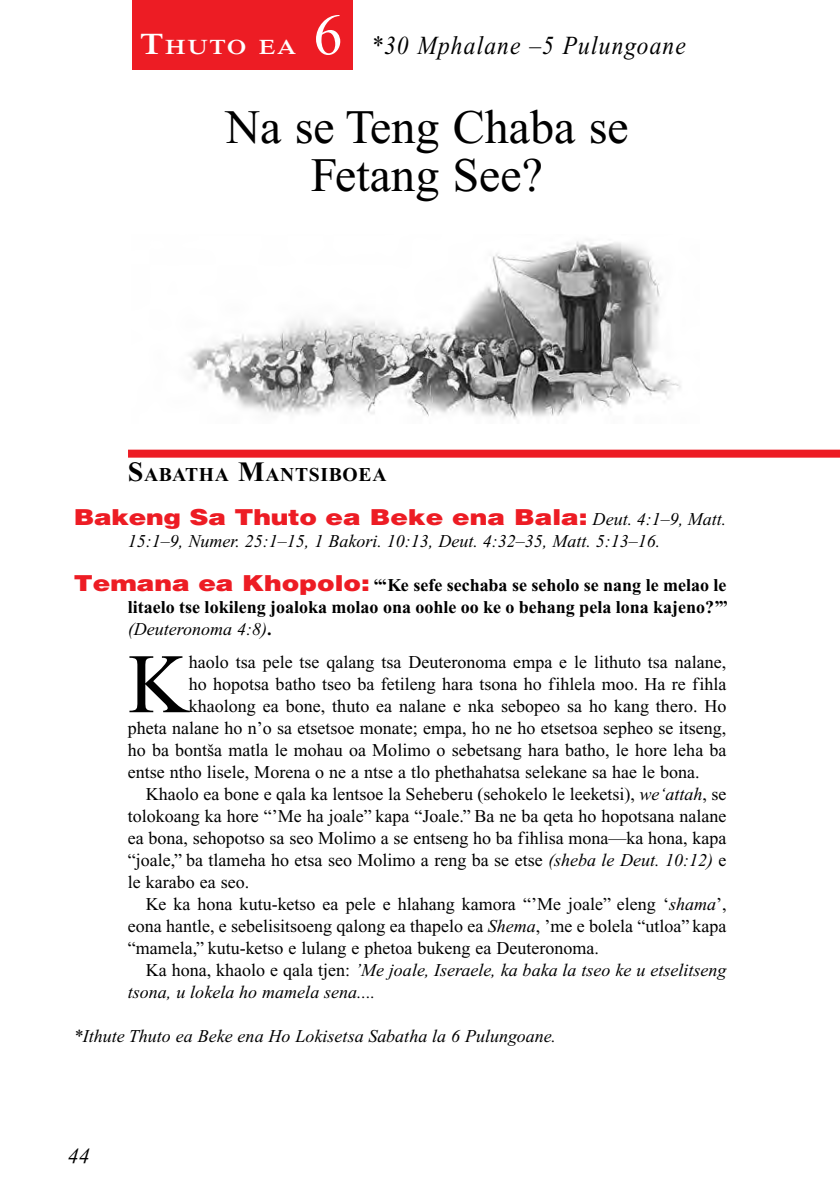
<style>
.page{position:relative;width:840px;height:1191px;background:#fff}
.page>*{position:absolute;margin:0;border:0;box-sizing:border-box;transform-origin:0 0}
.t1{font:84.4px "Times New Roman PS Std";color:#000}
.t2{font:58px "Times New Roman PS Std";color:#fff}
.t3{font:48px/48px "Times New Roman PS Std";color:#000;text-align:center}
.t4{font:italic 26px "Times New Roman PS Std";letter-spacing:.05em;color:#000;scale:.9 1}
.t5{font:900 22px "Helvetica LT Std";letter-spacing:-.01em;color:#ed1c24;scale:1.2 1}
.t6{font:italic 22px "Times New Roman PS Std";color:#000}
.t7{font:600 21px "Times NRMT Std";color:#fff;scale:1.1 1}
.t8{font:700 19.6px "Times New Roman PS Std";letter-spacing:.035em;color:#000}
.t9{font:18px "Times New Roman PS Std";color:#000}
.t10{font:italic 18px "Times New Roman PS Std";color:#000}
.t11{font:700 18px/22px "Times New Roman PS Std";color:#000;text-align:justify}
.s1{font-size:30px}
.s2{font-size:28px}
.s3{font-family:"Times New Roman PS Std";font-weight:400;font-style:italic;font-size:18px;color:#000}
.s4{font-family:"Helvetica LT Std";font-weight:900;font-size:22px;color:#ed1c24}
.s5{font-weight:400;font-style:italic}
.s6{font-style:italic}
.s7{font-style:normal}
</style>
<div class="page">
<div style="left:128px;top:449px;width:711px;height:8px;background:#ed1c24"></div>
<div style="left:133px;top:0;width:220px;height:69px;background:#ed1c24"></div>
<img style="left:189px;top:240px;width:492px;height:179px">
<h2 class="t2" style="left:313px;top:3px;width:30px">6</h2>
<p class="t7" style="left:140px;top:35px;width:143px"><span class="s1">T</span>HUTO EA</p>
<h3 class="t4" style="left:371px;top:32px;width:351px">*30 Mphalane –5 Pulungoane</h3>
<h3 class="t3" style="left:225px;top:103px;width:404px">Na se Teng Chaba se<br>Fetang See?</h3>
<p class="t8" style="left:128px;top:463px;width:260px"><span class="s2">S</span>ABATHA <span class="s2">M</span>ANTSIBOEA</p>
<p class="t5" style="left:74px;top:502px;width:545px">Bakeng Sa Thuto ea Beke ena Bala: <span class="s3">Deut. 4:1–9, Matt.</span></p>
<p class="t10" style="left:128px;top:531px;width:534px">15:1–9, Numer. 25:1–15, 1 Bakori. 10:13, Deut. 4:32–35, Matt. 5:13–16.</p>
<p class="t11" style="left:128px;top:574px;width:601px;text-indent:-54px"><span class="s4">Temana ea Khopolo:</span> “‘Ke sefe sechaba se seholo se nang le melao le litaelo tse lokileng joaloka molao ona oohle oo ke o behang pela lona kajeno?’” <span class="s5">(Deuteronoma 4:8)</span>.</p>
<h1 class="t1" style="left:128px;top:638px;width:62px">K</h1>
<p class="t9" style="left:189px;top:652px;width:538px">haolo tsa pele tse qalang tsa Deuteronoma empa e le lithuto tsa nalane,</p>
<p class="t9" style="left:189px;top:674px;width:538px">ho hopotsa batho tseo ba fetileng hara tsona ho fihlela moo. Ha re fihla</p>
<p class="t9" style="left:189px;top:696px;width:538px">khaolong ea bone, thuto ea nalane e nka sebopeo sa ho kang thero. Ho</p>
<p class="t9" style="left:128px;top:718px;width:599px">pheta nalane ho n’o sa etsetsoe monate; empa, ho ne ho etsetsoa sepheo se itseng,</p>
<p class="t9" style="left:128px;top:740px;width:600px">ho ba bontša matla le mohau oa Molimo o sebetsang hara batho, le hore leha ba</p>
<p class="t9" style="left:128px;top:762px;width:573px">entse ntho lisele, Morena o ne a ntse a tlo phethahatsa selekane sa hae le bona.</p>
<p class="t9" style="left:146px;top:784px;width:582px">Khaolo ea bone e qala ka lentsoe la Seheberu (sehokelo le leeketsi), <span class="s6">we‘attah</span>, se</p>
<p class="t9" style="left:128px;top:806px;width:600px">tolokoang ka hore “’Me ha joale” kapa “Joale.” Ba ne ba qeta ho hopotsana nalane</p>
<p class="t9" style="left:128px;top:828px;width:600px">ea bona, sehopotso sa seo Molimo a se entseng ho ba fihlisa mona—ka hona, kapa</p>
<p class="t9" style="left:128px;top:850px;width:599px">“joale,” ba tlameha ho etsa seo Molimo a reng ba se etse <span class="s6">(sheba le Deut. 10:12)</span> e</p>
<p class="t9" style="left:128px;top:872px;width:123px">le karabo ea seo.</p>
<p class="t9" style="left:146px;top:894px;width:582px">Ke ka hona kutu-ketso ea pele e hlahang kamora “’Me joale” eleng ‘<span class="s6">shama</span>’,</p>
<p class="t9" style="left:128px;top:916px;width:599px">eona hantle, e sebelisitsoeng qalong ea thapelo ea <span class="s6">Shema</span>, ’me e bolela “utloa” kapa</p>
<p class="t9" style="left:128px;top:938px;width:472px">“mamela,” kutu-ketso e lulang e phetoa bukeng ea Deuteronoma.</p>
<p class="t10" style="left:146px;top:960px;width:581px"><span class="s7">Ka hona, khaolo e qala tjen:</span> ’Me joale, Iseraele, ka baka la tseo ke u etselitseng</p>
<p class="t10" style="left:128px;top:982px;width:249px">tsona, u lokela ho mamela sena....</p>
<p class="t10" style="left:74px;top:1026px;width:483px">*Ithute Thuto ea Beke ena Ho Lokisetsa Sabatha la 6 Pulungoane.</p>
<p class="t6" style="left:68px;top:1144px;width:23px">44</p>
</div>
